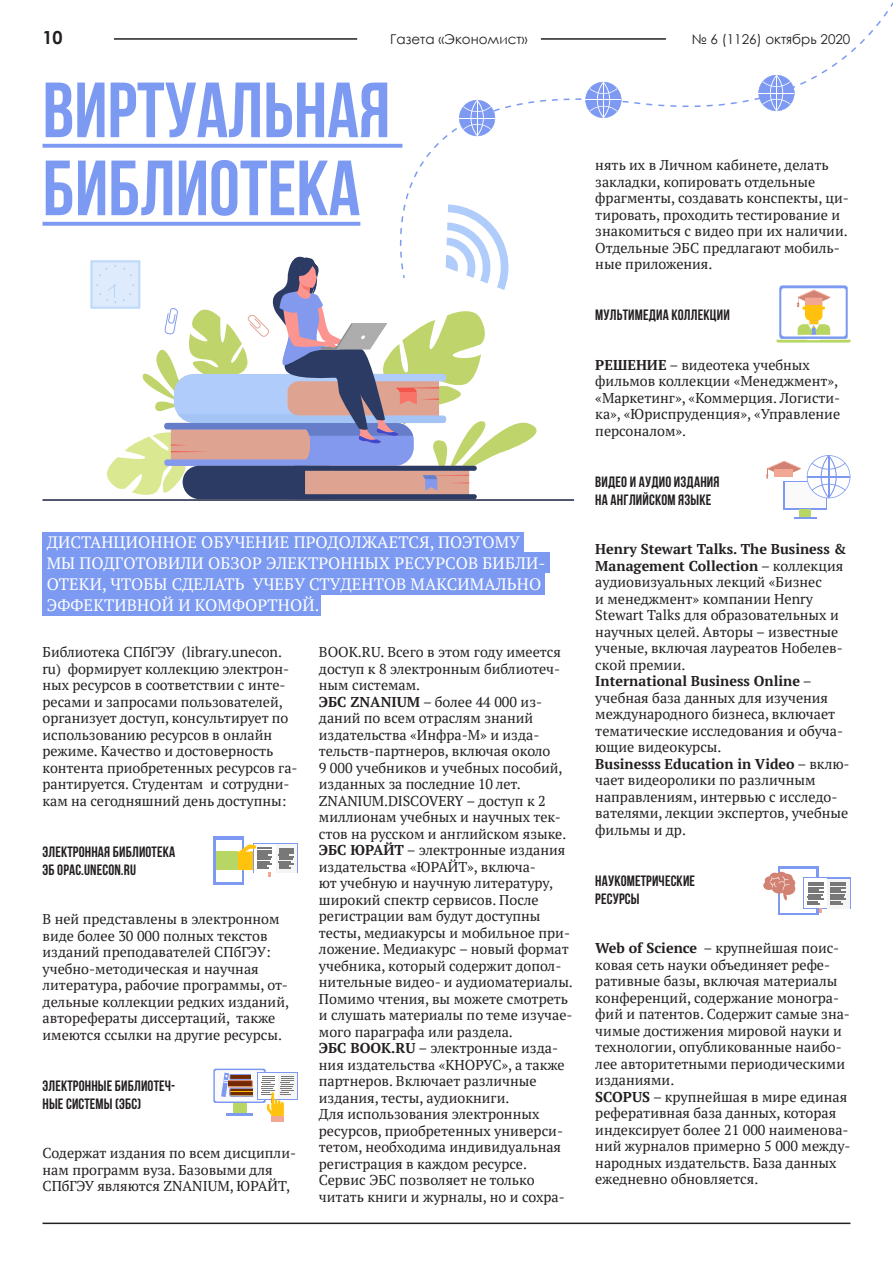
<style>
.page{position:relative;width:893px;height:1263px;background:#fff}
.page>*{position:absolute;margin:0;border:0;box-sizing:border-box;transform-origin:0 0}
.t1{font:700 78px "Bebas Neue";color:#7c9af2}
.t2{font:700 18px "Century Gothic";color:#231f20}
.t3{font:16.5px/21px "PT Serif";letter-spacing:.01em;color:#fff}
.t4{font:700 15px/18px "Bebas Neue";letter-spacing:.01em;color:#231f20}
.t5{font:14.25px/16.5px "PT Serif";color:#231f20}
.t6{font:13.5px "Century Gothic";color:#231f20}
.s1{font-weight:700}
</style>
<div class="page">
<hr style="left:114px;top:38px;width:243px;height:2px;background:#231f20">
<hr style="left:43px;top:1222px;width:807px;height:2px;background:#231f20">
<svg style="left:43px;top:144px;width:346px;height:4px"></svg>
<svg style="left:43px;top:222px;width:53px;height:4px"></svg>
<div style="left:43px;top:532px;width:481px;height:20px;background:#7c9af2"></div>
<div style="left:43px;top:552px;width:507px;height:20px;background:#7c9af2"></div>
<div style="left:43px;top:570px;width:502px;height:25px;background:#7c9af2"></div>
<div style="left:43px;top:590px;width:278px;height:26px;background:#7c9af2"></div>
<hr style="left:43px;top:499px;width:531px;height:2px;background:#2e3652">
<div style="left:90px;top:260px;width:50px;height:49px;background:linear-gradient(to bottom,#cce1fa,#cce1fa)"></div>
<div style="left:93px;top:262px;width:45px;height:45px;background:#deebfc"></div>
<svg style="left:96px;top:221px;width:441px;height:278px"></svg>
<div style="left:213px;top:836px;width:31px;height:49px;background:#7d99f2"></div>
<div style="left:216px;top:840px;width:26px;height:41px;background:#fff"></div>
<svg style="left:253px;top:843px;width:45px;height:30px"></svg>
<div style="left:275px;top:844px;width:22px;height:28px;background:#f5f5f5"></div>
<svg style="left:279px;top:848px;width:14px;height:21px"></svg>
<div style="left:254px;top:844px;width:22px;height:28px;background:#fff"></div>
<svg style="left:237px;top:844px;width:35px;height:33px"></svg>
<div style="left:216px;top:852px;width:22px;height:18px;background:#b8d663"></div>
<div style="left:233px;top:1102px;width:14px;height:12px;background:#b8d663"></div>
<hr style="left:226px;top:1113px;width:27px;height:2px;background:#7d99f2">
<svg style="left:213px;top:1068px;width:53px;height:35px"></svg>
<div style="left:215px;top:1070px;width:49px;height:31px;background:#fafafa;border-radius:2px"></div>
<div style="left:257px;top:1072px;width:41px;height:27px;background:#7d99f2"></div>
<div style="left:277px;top:1073px;width:20px;height:25px;background:#f5f5f5"></div>
<div style="left:258px;top:1073px;width:20px;height:25px;background:#fff"></div>
<svg style="left:221px;top:1072px;width:32px;height:25px"></svg>
<svg style="left:261px;top:1076px;width:33px;height:39px"></svg>
<div style="left:271px;top:1104px;width:13px;height:13px;background:#ffc20d;border-radius:2px"></div>
<div style="left:271px;top:1116px;width:13px;height:5px;background:#f2a694"></div>
<img style="left:776px;top:286px;width:74px;height:57px">
<div style="left:784px;top:481px;width:43px;height:28px;background:#7d99f2"></div>
<div style="left:785px;top:482px;width:41px;height:26px;background:#fafafa"></div>
<div style="left:799px;top:509px;width:12px;height:9px;background:#b8d663"></div>
<hr style="left:794px;top:517px;width:22px;height:2px;background:#7d99f2">
<svg style="left:766px;top:461px;width:35px;height:17px"></svg>
<svg style="left:807px;top:455px;width:43px;height:43px"></svg>
<hr style="left:828px;top:455px;width:1px;height:43px;background:#7d99f2">
<hr style="left:807px;top:476px;width:43px;height:1px;background:#7d99f2">
<svg style="left:778px;top:866px;width:40px;height:49px"></svg>
<div style="left:780px;top:869px;width:36px;height:43px;background:#fff"></div>
<div style="left:781px;top:874px;width:12px;height:9px;background:#d18273;border-radius:50%"></div>
<div style="left:782px;top:878px;width:13px;height:11px;background:#d18273;border-radius:50%"></div>
<div style="left:781px;top:882px;width:14px;height:13px;background:#d18273;border-radius:50%"></div>
<svg style="left:764px;top:872px;width:26px;height:29px"></svg>
<svg style="left:803px;top:877px;width:47px;height:32px"></svg>
<div style="left:827px;top:878px;width:22px;height:30px;background:#f5f5f5"></div>
<svg style="left:830px;top:882px;width:16px;height:23px"></svg>
<div style="left:804px;top:878px;width:23px;height:30px;background:#fff"></div>
<svg style="left:808px;top:882px;width:15px;height:31px"></svg>
<svg style="left:389px;top:143px;width:13px;height:128px"></svg>
<svg style="left:402px;top:38px;width:243px;height:241px"></svg>
<svg style="left:459px;top:100px;width:36px;height:36px"></svg>
<hr style="left:477px;top:100px;width:1px;height:36px;background:#fff">
<hr style="left:459px;top:118px;width:36px;height:1px;background:#fff">
<svg style="left:585px;top:82px;width:36px;height:36px"></svg>
<hr style="left:603px;top:82px;width:1px;height:36px;background:#fff">
<hr style="left:586px;top:100px;width:35px;height:1px;background:#fff">
<svg style="left:645px;top:2px;width:248px;height:110px"></svg>
<hr style="left:776px;top:75px;width:1px;height:36px;background:#fff">
<hr style="left:759px;top:93px;width:35px;height:1px;background:#fff">
<p class="t2" style="left:43px;top:24px;width:22px">10</p>
<p class="t6" style="left:390px;top:30px;width:139px">Газета «Экономист»</p>
<p class="t6" style="left:692px;top:30px;width:160px">№ 6 (1126) октябрь 2020</p>
<p class="t1" style="left:43px;top:67px;width:349px">Виртуальная</p>
<p class="t1" style="left:43px;top:145px;width:319px">библиотека</p>
<p class="t3" style="left:47px;top:533px;width:500px">ДИСТАНЦИОННОЕ ОБУЧЕНИЕ ПРОДОЛЖАЕТСЯ, ПОЭТОМУ МЫ ПОДГОТОВИЛИ ОБЗОР ЭЛЕКТРОННЫХ РЕСУРСОВ БИБЛИ-ОТЕКИ, ЧТОБЫ СДЕЛАТЬ УЧЕБУ СТУДЕНТОВ МАКСИМАЛЬНО ЭФФЕКТИВНОЙ И КОМФОРТНОЙ.</p>
<p class="t5" style="left:319px;top:644px;width:244px;text-align:justify">BOOK.RU. Всего в этом году имеется доступ к 8 электронным библиотеч&shy;ным системам.</p>
<p class="t5" style="left:319px;top:694px;width:249px"><span class="s1">ЭБС ZNANIUM</span> – более 44 000 из&shy;даний по всем отраслям знаний издательства «Инфра-М» и изда&shy;тельств-партнеров, включая около<br>9 000 учебников и учебных пособий, изданных за последние 10 лет.<br>ZNANIUM.DISCOVERY – доступ к 2 миллионам учебных и научных тек&shy;стов на русском и английском языке.</p>
<p class="t5" style="left:319px;top:842px;width:255px"><span class="s1">ЭБС ЮРАЙТ</span> – электронные издания издательства «ЮРАЙТ», включа-<br>ют учебную и научную литературу, широкий спектр сервисов. После регистрации вам будут доступны тесты, медиакурсы и мобильное при&shy;ложение. Медиакурс – новый формат учебника, который содержит допол&shy;нительные видео- и аудиоматериалы.<br>Помимо чтения, вы можете смотреть и слушать материалы по теме изучае&shy;мого параграфа или раздела.</p>
<p class="t5" style="left:319px;top:1040px;width:247px"><span class="s1">ЭБС BOOK.RU</span> – электронные изда&shy;ния издательства «КНОРУС», а также партнеров. Включает различные издания, тесты, аудиокниги.</p>
<p class="t5" style="left:319px;top:1106px;width:246px">Для использования электронных ресурсов, приобретенных универси&shy;тетом, необходима индивидуальная регистрация в каждом ресурсе.</p>
<p class="t5" style="left:319px;top:1172px;width:247px">Сервис ЭБС позволяет не только читать книги и журналы, но и сохра-</p>
<p class="t5" style="left:43px;top:644px;width:257px">Библиотека СПбГЭУ (library.unecon. ru) формирует коллекцию электрон&shy;ных ресурсов в соответствии с инте&shy;ресами и запросами пользователей, организует доступ, консультирует по использованию ресурсов в онлайн режиме. Качество и достоверность контента приобретенных ресурсов га&shy;рантируется. Студентам и сотрудни&shy;кам на сегодняшний день доступны:</p>
<p class="t4" style="left:43px;top:842px;width:134px">Электронная библиотека<br>ЭБ OPAC.UNECON.RU</p>
<p class="t5" style="left:43px;top:911px;width:248px">В ней представлены в электронном виде более 30 000 полных текстов изданий преподавателей СПбГЭУ: учебно-методическая и научная литература, рабочие программы, от&shy;дельные коллекции редких изданий, авторефераты диссертаций, также имеются ссылки на другие ресурсы.</p>
<p class="t4" style="left:43px;top:1076px;width:134px">Электронные библиотеч&shy;ные системы (ЭБС)</p>
<p class="t5" style="left:43px;top:1145px;width:255px">Содержат издания по всем дисципли&shy;нам программ вуза. Базовыми для<br>СПбГЭУ являются ZNANIUM, ЮРАЙТ,</p>
<p class="t5" style="left:595px;top:158px;width:255px">нять их в Личном кабинете, делать закладки, копировать отдельные фрагменты, создавать конспекты, ци&shy;тировать, проходить тестирование и знакомиться с видео при их наличии.<br>Отдельные ЭБС предлагают мобиль&shy;ные приложения.</p>
<p class="t4" style="left:595px;top:306px;width:136px">Мультимедиа коллекции</p>
<p class="t5" style="left:595px;top:357px;width:246px"><span class="s1">РЕШЕНИЕ</span> – видеотека учебных фильмов коллекции «Менеджмент», «Маркетинг», «Коммерция. Логисти&shy;ка», «Юриспруденция», «Управление персоналом».</p>
<p class="t4" style="left:595px;top:472px;width:126px">Видео и аудио издания на английском языке</p>
<p class="t5" style="left:595px;top:542px;width:253px"><span class="s1">Henry Stewart Talks. The Business &amp;<br>Management Collection</span> – коллекция аудиовизуальных лекций «Бизнес<br>и менеджмент» компании Henry<br>Stewart Talks для образовательных и научных целей. Авторы – известные ученые, включая лауреатов Нобелев&shy;ской премии.</p>
<p class="t5" style="left:595px;top:674px;width:249px"><span class="s1">International Business Online</span> – учебная база данных для изучения международного бизнеса, включает тематические исследования и обуча&shy;ющие видеокурсы.</p>
<p class="t5" style="left:595px;top:756px;width:256px"><span class="s1">Businesss Education in Video</span> – вклю&shy;чает видеоролики по различным направлениям, интервью с исследо&shy;вателями, лекции экспертов, учебные фильмы и др.</p>
<p class="t4" style="left:595px;top:871px;width:101px">Наукометрические ресурсы</p>
<p class="t5" style="left:595px;top:941px;width:256px"><span class="s1">Web of Science</span> – крупнейшая поис&shy;ковая сеть науки объединяет рефе&shy;ративные базы, включая материалы конференций, содержание моногра&shy;фий и патентов. Содержит самые зна&shy;чимые достижения мировой науки и технологии, опубликованные наибо&shy;лее авторитетными периодическими изданиями.</p>
<p class="t5" style="left:595px;top:1089px;width:257px"><span class="s1">SCOPUS</span> – крупнейшая в мире единая реферативная база данных, которая индексирует более 21 000 наименова&shy;ний журналов примерно 5 000 между&shy;народных издательств. База данных ежедневно обновляется.</p>
</div>
